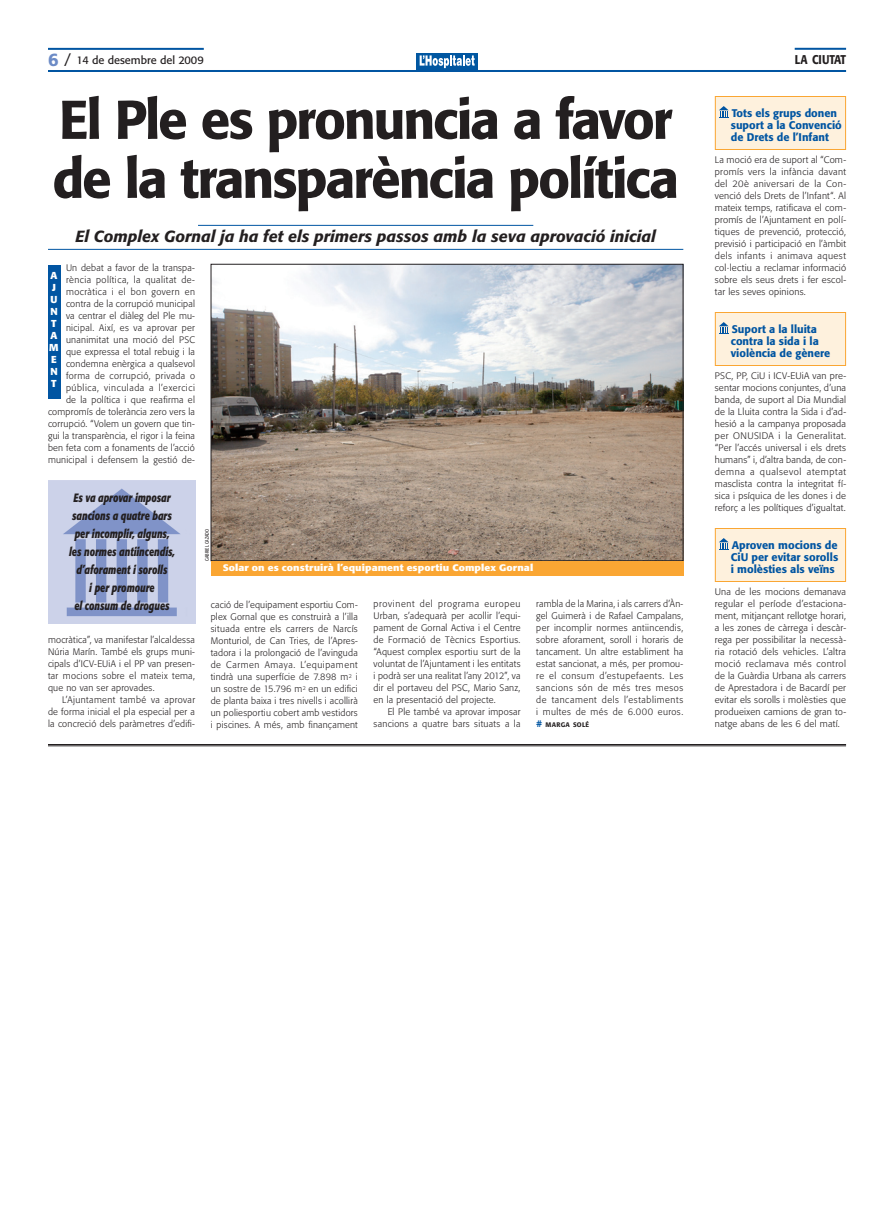
<style>
.page{position:relative;width:893px;height:1220px;background:#fff}
.page>*{position:absolute;margin:0;border:0;box-sizing:border-box;transform-origin:0 0}
.títol_54_59{font:500 54px/59px "Formata";letter-spacing:-.04em;color:#231f20}
.subtítol_5_4cols{font:italic 500 16px "Formata";color:#231f20}
.capçalera_parell{font:500 12.6px "Formata";color:#231f20;scale:.85 1}
.text_atenció{font:italic 700 12px/18px "Formata";color:#231f20;text-align:center;scale:.74 1}
.títol_breus_ple{font:500 11px/12px "Formata";color:#0155a2}
.t1{font:11px "Formata";color:#231f20}
.text_barri_esport{font:700 10px/12px "Formata";color:#fff}
.text_1a{font:300 9.4px/12px "Formata";letter-spacing:.025em;color:#231f20;text-align:justify}
.text{font:300 9.4px/12px "Formata";letter-spacing:.025em;color:#231f20;text-align:justify}
.peus_de_foto{font:700 9.4px "Formata";letter-spacing:.01em;color:#fff;scale:1.1 1}
.text-2{font:500 6.6px "Formata";letter-spacing:.045em;color:#231f20}
.nom_fotògraf{font:5px "Formata";letter-spacing:.02em;color:#231f20;scale:.8 1}
.s1{font-size:14px}
.s2{font-size:9.4px;color:#0155a2}
</style>
<div class="page">
<div style="left:416px;top:54px;width:62px;height:16px;background:#0157a1"></div>
<svg style="left:420px;top:55px;width:55px;height:13px"></svg>
<hr style="left:48px;top:70px;width:798px;height:2px;background:#0155a2">
<hr style="left:48px;top:48px;width:156px;height:2px;background:#0155a2">
<hr style="left:48px;top:744px;width:798px;height:1px;background:#231f20">
<hr style="left:48px;top:746px;width:798px;height:1px;background:#231f20">
<div style="left:715px;top:96px;width:131px;height:54px;background:#fef1dd"></div>
<svg style="left:719px;top:106px;width:10px;height:12px"></svg>
<div style="left:715px;top:96px;width:131px;height:54px;border:1px solid #faa633"></div>
<div style="left:715px;top:312px;width:131px;height:54px;background:#fef1dd"></div>
<svg style="left:719px;top:322px;width:10px;height:12px"></svg>
<div style="left:715px;top:312px;width:131px;height:54px;border:1px solid #faa633"></div>
<div style="left:715px;top:528px;width:131px;height:54px;background:#fef1dd"></div>
<svg style="left:719px;top:538px;width:10px;height:12px"></svg>
<div style="left:715px;top:528px;width:131px;height:54px;border:1px solid #faa633"></div>
<hr style="left:198px;top:225px;width:335px;height:1px;background:#0155a2">
<hr style="left:48px;top:249px;width:635px;height:1px;background:#0155a2">
<img style="left:213px;top:266px;width:468px;height:293px">
<div style="left:211px;top:264px;width:472px;height:297px;border:1px solid #231f20"></div>
<div style="left:48px;top:265px;width:12px;height:134px;background:#0155a2"></div>
<img style="left:48px;top:480px;width:147px;height:144px">
<div style="left:211px;top:561px;width:472px;height:15px;background:#faa633"></div>
<hr style="left:795px;top:48px;width:51px;height:2px;background:#0155a2">
<p class="t1" style="left:64px;top:53px;width:141px"><span class="s1">/</span> 14 de desembre del 2009</p>
<p class="títol_54_59" style="left:52px;top:90px;width:628px">El Ple es pronuncia a favor de la transparència política</p>
<p class="subtítol_5_4cols" style="left:76px;top:226px;width:582px">El Complex Gornal ja ha fet els primers passos amb la seva aprovació inicial</p>
<p class="text_1a" style="left:48px;top:262px;width:149px;text-align:right">Un debat a favor de la transpa&shy;rència política, la qualitat de&shy;mocràtica i el bon govern en con-tra de la corrupció municipal<br>va centrar el diàleg del Ple mu&shy;nicipal. Així, es va aprovar per una-nimitat una moció del PSC<br>que expressa el total rebuig i la condemna enèrgica a qualsevol forma de corrupció, privada o pública, vinculada a l’exercici<br>de la política i que reafirma el compromís de tolerància zero vers la cor-rupció. “Volem un govern que tin&shy;gui la transparència, el rigor i la feina ben feta com a fonaments de l’acció municipal i defensem la gestió de-</p>
<p class="text_barri_esport" style="left:49px;top:269px;width:11px">a j u n t a m e n t</p>
<p class="text_atenció" style="left:69px;top:488px;width:145px">Es va aprovar imposar sancions a quatre bars per incomplir, alguns, les normes antiincendis, d’aforament i sorolls<br>i per promoure<br>el consum de drogues</p>
<p class="text_1a" style="left:48px;top:634px;width:149px">mocràtica”, va manifestar l’alcaldessa Núria Marín. També els grups muni&shy;cipals d’ICV-EUiA i el PP van presen&shy;tar mocions sobre el mateix tema, que no van ser aprovades.</p>
<p class="text" style="left:48px;top:694px;width:149px;text-indent:14px">L’Ajuntament també va aprovar de forma inicial el pla especial per a la concreció dels paràmetres d’edifi-</p>
<p class="nom_fotògraf" style="left:204px;top:561px;width:42px;rotate:-90deg">gabriel cazado</p>
<p class="peus_de_foto" style="left:223px;top:562px;width:284px">Solar on es construirà l’equipament esportiu Complex Gornal</p>
<p class="text" style="left:211px;top:599px;width:149px">cació de l’equipament esportiu Com&shy;plex Gornal que es construirà a l’illa situada entre els carrers de Narcís Monturiol, de Can Tries, de l’Apres&shy;tadora i la prolongació de l’avinguda de Carmen Amaya. L’equipament tindrà una superfície de 7.898 m<sup>2</sup> i un sostre de 15.796 m<sup>2</sup> en un edifici de planta baixa i tres nivells i acollirà un poliesportiu cobert amb vestidors i piscines. A més, amb finançament</p>
<p class="text" style="left:374px;top:598px;width:149px">provinent del programa europeu Ur-ban, s’adequarà per acollir l’equi&shy;pament de Gornal Activa i el Centre de Formació de Tècnics Esportius. “Aquest complex esportiu surt de la voluntat de l’Ajuntament i les entitats i podrà ser una realitat l’any 2012”, va dir el portaveu del PSC, Mario Sanz, en la presentació del projecte.</p>
<p class="text" style="left:374px;top:706px;width:149px;text-align:right">El Ple també va aprovar imposar sancions a quatre bars situats a la</p>
<p class="text" style="left:536px;top:598px;width:149px">rambla de la Marina, i als carrers d’Àn&shy;gel Guimerà i de Rafael Campalans, per incomplir normes antiincendis, sobre aforament, soroll i horaris de tancament. Un altre establiment ha estat sancionat, a més, per promou&shy;re el consum d’estupefaents. Les sancions són de més tres mesos de tancament dels l’establiments i multes de més de 6.000 euros.</p>
<p class="text-2" style="left:536px;top:721px;width:54px"><span class="s2">#</span> marga solé</p>
<p class="capçalera_parell" style="left:795px;top:52px;width:62px">la ciutat</p>
<p class="títol_breus_ple" style="left:731px;top:107px;width:112px">Tots els grups donen suport a la Convenció de Drets de l’Infant</p>
<p class="text_1a" style="left:715px;top:154px;width:133px">La moció era de suport al “Com&shy;promís vers la infància davant del 20è aniversari de la Con&shy;venció dels Drets de l’Infant“. Al mateix temps, ratificava el com&shy;promís de l’Ajuntament en polí&shy;tiques de prevenció, protecció, previsió i participació en l’àmbit dels infants i animava aquest col·lectiu a reclamar informació sobre els seus drets i fer escol&shy;tar les seves opinions.</p>
<p class="títol_breus_ple" style="left:731px;top:323px;width:101px">Suport a la lluita contra la sida i la violència de gènere</p>
<p class="text_1a" style="left:715px;top:370px;width:133px;text-align:left">PSC, PP, CiU i ICV-EUiA van pre&shy;sentar mocions conjuntes, d’una banda, de suport al Dia Mundial de la Lluita contra la Sida i d’ad&shy;hesió a la campanya proposada per ONUSIDA i la Generalitat. “Per l’accés universal i els drets humans” i, d’altra banda, de con&shy;demna a qualsevol atemptat mas-clista contra la integritat fí&shy;sica i psíquica de les dones i de reforç a les polítiques d’igualtat.</p>
<p class="títol_breus_ple" style="left:731px;top:539px;width:109px;text-align:justify">Aproven mocions de CiU per evitar sorolls i molèsties als veïns</p>
<p class="text_1a" style="left:715px;top:586px;width:133px">Una de les mocions demanava regular el període d’estaciona&shy;ment, mitjançant rellotge horari, a les zones de càrrega i descàr&shy;rega per possibilitar la necessà&shy;ria rotació dels vehicles. L’altra moció reclamava més control de la Guàrdia Urbana als carrers de Aprestadora i de Bacardí per evitar els sorolls i molèsties que produeixen camions de gran to&shy;natge abans de les 6 del matí.</p>
</div>
